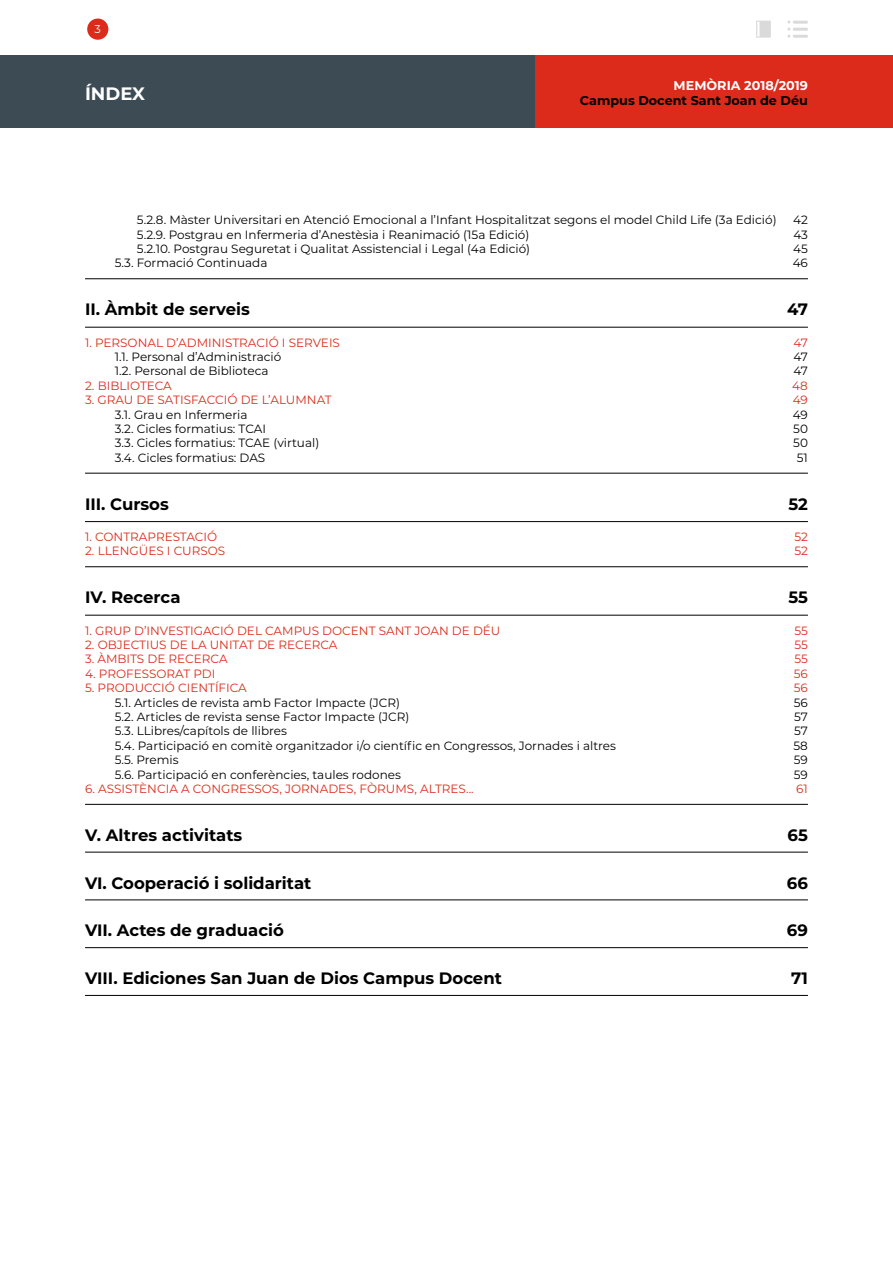
<style>
.page{position:relative;width:893px;height:1263px;background:#fff}
.page>*{position:absolute;margin:0;border:0;box-sizing:border-box;transform-origin:0 0}
.t1{font:700 18px "Montserrat";color:#fff}
.t2{font:700 16.5px "Montserrat";color:#000}
.t3{font:700 12.75px "Montserrat";color:#000}
.t4{font:700 12.75px "Montserrat";color:#fff}
.t5{font:12px "Montserrat";color:#000}
.t6{font:12px "Montserrat";color:#dc2b1a}
.t7{font:11.25px "Montserrat";color:#fff}
</style>
<div class="page">
<div style="left:0;top:55px;width:536px;height:73px;background:#3d4b55"></div>
<div style="left:536px;top:55px;width:357px;height:73px;background:#dc2b1a"></div>
<hr style="left:793px;top:21px;width:15px;height:3px;background:#dadada">
<svg style="left:787px;top:21px;width:3px;height:17px"></svg>
<hr style="left:793px;top:28px;width:15px;height:3px;background:#dadada">
<hr style="left:793px;top:35px;width:15px;height:3px;background:#dadada">
<svg style="left:756px;top:21px;width:15px;height:17px"></svg>
<div style="left:87px;top:19px;width:21px;height:21px;background:#dc2b1a;border-radius:50%"></div>
<hr style="left:85px;top:278px;width:723px;height:1px;background:#000">
<hr style="left:85px;top:327px;width:723px;height:1px;background:#000">
<hr style="left:85px;top:473px;width:723px;height:1px;background:#000">
<hr style="left:85px;top:521px;width:723px;height:1px;background:#000">
<hr style="left:85px;top:566px;width:723px;height:1px;background:#000">
<hr style="left:85px;top:615px;width:723px;height:1px;background:#000">
<hr style="left:85px;top:804px;width:723px;height:1px;background:#000">
<hr style="left:85px;top:852px;width:723px;height:1px;background:#000">
<hr style="left:85px;top:899px;width:723px;height:1px;background:#000">
<hr style="left:85px;top:947px;width:723px;height:1px;background:#000">
<hr style="left:85px;top:995px;width:723px;height:1px;background:#000">
<p class="t7" style="left:95px;top:21px;width:8px">3</p>
<h1 class="t1" style="left:85px;top:81px;width:62px">ÍNDEX</h1>
<p class="t4" style="left:674px;top:76px;width:136px">MEMÒRIA 2018/2019</p>
<p class="t3" style="left:580px;top:91px;width:230px">Campus Docent Sant Joan de Déu</p>
<p class="t5" style="left:137px;top:212px;width:641px">5.2.8. Màster Universitari en Atenció Emocional a l’Infant Hospitalitzat segons el model Child Life (3a Edició)</p>
<p class="t5" style="left:793px;top:212px;width:16px">42</p>
<p class="t5" style="left:137px;top:226px;width:394px">5.2.9. Postgrau en Infermeria d’Anestèsia i Reanimació (15a Edició)</p>
<p class="t5" style="left:793px;top:226px;width:16px">43</p>
<p class="t5" style="left:137px;top:241px;width:395px">5.2.10. Postgrau Seguretat i Qualitat Assistencial i Legal (4a Edició)</p>
<p class="t5" style="left:793px;top:241px;width:16px">45</p>
<p class="t5" style="left:115px;top:255px;width:154px">5.3. Formació Continuada</p>
<p class="t5" style="left:793px;top:255px;width:17px">46</p>
<h2 class="t2" style="left:85px;top:297px;width:166px">II. Àmbit de serveis</h2>
<h2 class="t2" style="left:787px;top:297px;width:22px">47</h2>
<p class="t6" style="left:85px;top:334px;width:256px">1. PERSONAL D’ADMINISTRACIÓ I SERVEIS</p>
<p class="t6" style="left:793px;top:334px;width:16px">47</p>
<p class="t5" style="left:115px;top:348px;width:168px">1.1. Personal d’Administració</p>
<p class="t5" style="left:793px;top:348px;width:16px">47</p>
<p class="t5" style="left:115px;top:363px;width:155px">1.2. Personal de Biblioteca</p>
<p class="t5" style="left:793px;top:363px;width:16px">47</p>
<p class="t6" style="left:85px;top:377px;width:88px">2. BIBLIOTECA</p>
<p class="t6" style="left:792px;top:377px;width:17px">48</p>
<p class="t6" style="left:85px;top:392px;width:248px">3. GRAU DE SATISFACCIÓ DE L’ALUMNAT</p>
<p class="t6" style="left:793px;top:392px;width:17px">49</p>
<p class="t5" style="left:115px;top:406px;width:134px">3.1. Grau en Infermeria</p>
<p class="t5" style="left:793px;top:406px;width:17px">49</p>
<p class="t5" style="left:115px;top:420px;width:153px">3.2. Cicles formatius: TCAI</p>
<p class="t5" style="left:793px;top:420px;width:16px">50</p>
<p class="t5" style="left:115px;top:435px;width:206px">3.3. Cicles formatius: TCAE (virtual)</p>
<p class="t5" style="left:793px;top:435px;width:16px">50</p>
<p class="t5" style="left:115px;top:449px;width:152px">3.4. Cicles formatius: DAS</p>
<p class="t5" style="left:797px;top:449px;width:13px">51</p>
<h2 class="t2" style="left:85px;top:492px;width:85px">III. Cursos</h2>
<h2 class="t2" style="left:788px;top:492px;width:21px">52</h2>
<p class="t6" style="left:85px;top:528px;width:134px">1. CONTRAPRESTACIÓ</p>
<p class="t6" style="left:794px;top:528px;width:15px">52</p>
<p class="t6" style="left:85px;top:543px;width:142px">2. LLENGÜES I CURSOS</p>
<p class="t6" style="left:794px;top:543px;width:15px">52</p>
<h2 class="t2" style="left:85px;top:585px;width:97px">IV. Recerca</h2>
<h2 class="t2" style="left:788px;top:585px;width:21px">55</h2>
<p class="t6" style="left:85px;top:622px;width:417px">1. GRUP D’INVESTIGACIÓ DEL CAMPUS DOCENT SANT JOAN DE DÉU</p>
<p class="t6" style="left:794px;top:622px;width:15px">55</p>
<p class="t6" style="left:85px;top:636px;width:254px">2. OBJECTIUS DE LA UNITAT DE RECERCA</p>
<p class="t6" style="left:794px;top:636px;width:15px">55</p>
<p class="t6" style="left:85px;top:651px;width:144px">3. ÀMBITS DE RECERCA</p>
<p class="t6" style="left:794px;top:651px;width:15px">55</p>
<p class="t6" style="left:85px;top:665px;width:132px">4. PROFESSORAT PDI</p>
<p class="t6" style="left:794px;top:665px;width:16px">56</p>
<p class="t6" style="left:85px;top:680px;width:163px">5. PRODUCCIÓ CIENTÍFICA</p>
<p class="t6" style="left:794px;top:680px;width:16px">56</p>
<p class="t5" style="left:115px;top:694px;width:287px">5.1. Articles de revista amb Factor Impacte (JCR)</p>
<p class="t5" style="left:794px;top:694px;width:16px">56</p>
<p class="t5" style="left:115px;top:708px;width:296px">5.2. Articles de revista sense Factor Impacte (JCR)</p>
<p class="t5" style="left:794px;top:708px;width:15px">57</p>
<p class="t5" style="left:115px;top:723px;width:174px">5.3. LLibres/capítols de llibres</p>
<p class="t5" style="left:794px;top:723px;width:15px">57</p>
<p class="t5" style="left:115px;top:737px;width:503px">5.4. Participació en comitè organitzador i/o científic en Congressos, Jornades i altres</p>
<p class="t5" style="left:793px;top:737px;width:16px">58</p>
<p class="t5" style="left:115px;top:752px;width:65px">5.5. Premis</p>
<p class="t5" style="left:794px;top:752px;width:16px">59</p>
<p class="t5" style="left:115px;top:766px;width:288px">5.6. Participació en conferències, taules rodones</p>
<p class="t5" style="left:794px;top:766px;width:16px">59</p>
<p class="t6" style="left:85px;top:780px;width:390px">6. ASSISTÈNCIA A CONGRESSOS, JORNADES, FÒRUMS, ALTRES...</p>
<p class="t6" style="left:796px;top:780px;width:13px">61</p>
<h2 class="t2" style="left:85px;top:823px;width:159px">V. Altres activitats</h2>
<h2 class="t2" style="left:788px;top:823px;width:22px">65</h2>
<h2 class="t2" style="left:85px;top:871px;width:228px">VI. Cooperació i solidaritat</h2>
<h2 class="t2" style="left:787px;top:871px;width:23px">66</h2>
<h2 class="t2" style="left:85px;top:918px;width:200px">VII. Actes de graduació</h2>
<h2 class="t2" style="left:787px;top:918px;width:23px">69</h2>
<h2 class="t2" style="left:85px;top:966px;width:418px">VIII. Ediciones San Juan de Dios Campus Docent</h2>
<h2 class="t2" style="left:791px;top:966px;width:18px">71</h2>
</div>
